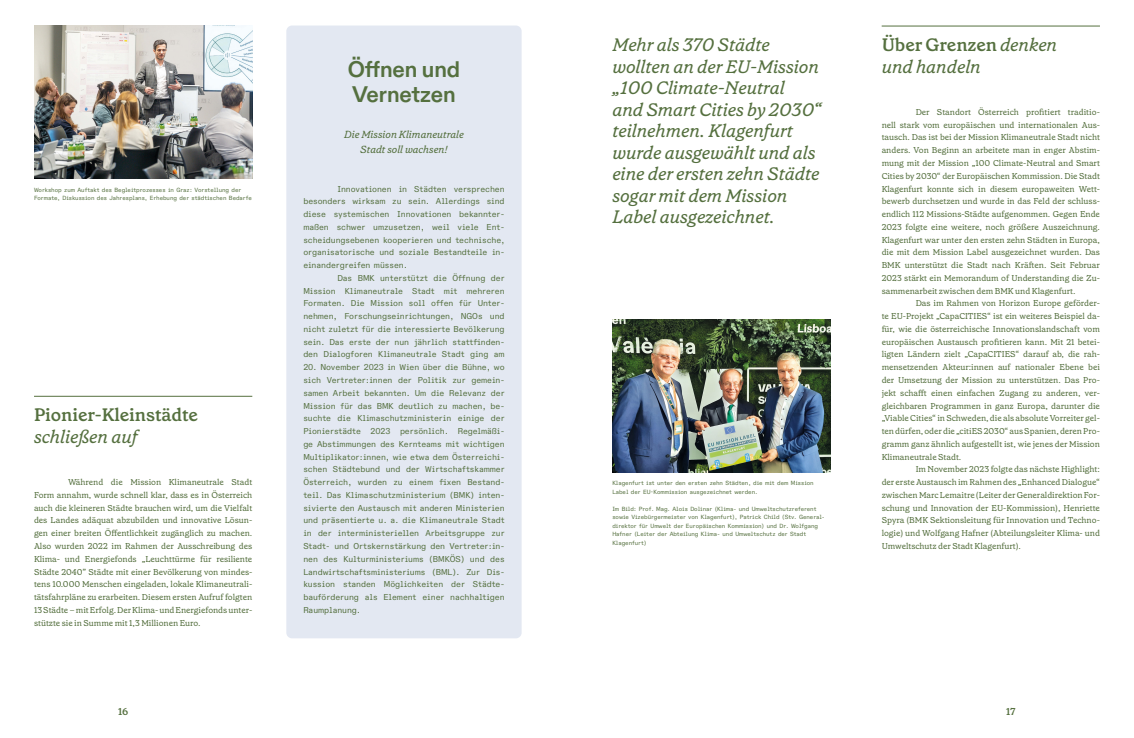
<style>
.page{position:relative;width:1134px;height:738px;background:#fff}
.page>*{position:absolute;margin:0;border:0;box-sizing:border-box;transform-origin:0 0}
.t1{font:700 22.5px/25px "ABC Diatype";letter-spacing:-.005em;color:#55703f}
.t2{font:italic 18px/21.5px "Grenette Pro";letter-spacing:-.005em;color:#55703f}
.t3{font:600 18px "Grenette Pro";letter-spacing:-.005em;color:#55703f}
.t4{font:italic 10.2px/15px "Grenette Pro";color:#55703f;text-align:center}
.t5{font:600 10px "Grenette Pro";color:#55703f}
.t6{font:8.5px/12.8px "Grenette Pro";letter-spacing:-.005em;color:#55703f;text-align:justify}
.t7{font:8.5px/12.8px "ABC Diatype Semi Mono Regular";letter-spacing:-.005em;color:#55703f;text-align:justify}
.t8{font:6px/8.5px "ABC Diatype Semi Mono Regular";letter-spacing:-.005em;color:#55703f}
.s1{font-weight:600;font-style:normal}
</style>
<div class="page">
<hr style="left:34px;top:395px;width:218px;height:1px;background:#55703f">
<hr style="left:882px;top:26px;width:218px;height:1px;background:#55703f">
<img style="left:34px;top:26px;width:218px;height:152px">
<div style="left:286px;top:26px;width:236px;height:612px;background:#e3e8f2;border-radius:6px"></div>
<img style="left:612px;top:319px;width:219px;height:153px">
<p class="t8" style="left:34px;top:185px;width:219px">Workshop zum Auftakt des Begleitprozesses in Graz: Vorstellung der<br>Formate, Diskussion des Jahresplans, Erhebung der städtischen Bedarfe</p>
<p class="t3" style="left:34px;top:403px;width:165px">Pionier-Kleinstädte</p>
<p class="t2" style="left:34px;top:425px;width:110px">schließen auf</p>
<p class="t6" style="left:34px;top:475px;width:220px;text-indent:34px">Während die Mission Klimaneutrale Stadt Form annahm, wurde schnell klar, dass es in Österreich auch die kleineren Städte brauchen wird, um die Vielfalt des Landes adäquat abzubilden und innovative Lösun&shy;gen einer breiten Öfentlichkeit zugänglich zu machen.<br>Also wurden 2022 im Rahmen der Ausschreibung des Klima- und Energiefonds „Leuchttürme für resiliente Städte 2040” Städte mit einer Bevölkerung von mindes&shy;tens 10.000 Menschen eingeladen, lokale Klimaneutrali&shy;tätsfahrpläne zu erarbeiten. Diesem ersten Aufruf folgten 13 Städte – mit Erfolg. Der Klima- und Energiefonds unter&shy;stützte sie in Summe mit 1,3 Millionen Euro.</p>
<p class="t5" style="left:118px;top:704px;width:12px">16</p>
<p class="t1" style="left:348px;top:55px;width:114px">Öfnen und<br>Vernetzen</p>
<p class="t4" style="left:344px;top:127px;width:121px">Die Mission Klimaneutrale<br>Stadt soll wachsen!</p>
<p class="t7" style="left:337px;top:182px;width:169px">Innovationen in Städten versprechen</p>
<p class="t7" style="left:303px;top:195px;width:203px">besonders wirksam zu sein. Allerdings sind</p>
<p class="t7" style="left:303px;top:208px;width:203px">diese systemischen Innovationen bekannter-</p>
<p class="t7" style="left:303px;top:220px;width:203px">maßen schwer umzusetzen, weil viele Ent-</p>
<p class="t7" style="left:303px;top:233px;width:203px">scheidungsebenen kooperieren und technische,</p>
<p class="t7" style="left:303px;top:246px;width:203px">organisatorische und soziale Bestandteile in-</p>
<p class="t7" style="left:303px;top:259px;width:105px">einandergreifen müssen.</p>
<p class="t7" style="left:337px;top:271px;width:169px">Das BMK unterstützt die Öfnung der</p>
<p class="t7" style="left:303px;top:284px;width:203px">Mission Klimaneutrale Stadt mit mehreren</p>
<p class="t7" style="left:303px;top:297px;width:203px">Formaten. Die Mission soll ofen für Unter-</p>
<p class="t7" style="left:303px;top:310px;width:203px">nehmen, Forschungseinrichtungen, NGOs und</p>
<p class="t7" style="left:303px;top:322px;width:203px">nicht zuletzt für die interessierte Bevölkerung</p>
<p class="t7" style="left:303px;top:335px;width:203px">sein. Das erste der nun jährlich stattfnden-</p>
<p class="t7" style="left:303px;top:348px;width:203px">den Dialogforen Klimaneutrale Stadt ging am</p>
<p class="t7" style="left:303px;top:361px;width:203px">20. November 2023 in Wien über die Bühne, wo sich Vertreter:innen der Politik zur gemein&shy;samen Arbeit bekannten. Um die Relevanz der Mission für das BMK deutlich zu machen, be&shy;suchte die Klimaschutzministerin einige der Pionierstädte 2023 persönlich. Regelmäßi&shy;ge Abstimmungen des Kernteams mit wichtigen Multiplikator:innen, wie etwa dem Österreichi&shy;schen Städtebund und der Wirtschaftskammer Österreich, wurden zu einem fxen Bestand&shy;teil. Das Klimaschutzministerium (BMK) inten&shy;sivierte den Austausch mit anderen Ministerien und präsentierte u. a. die Klimaneutrale Stadt in der interministeriellen Arbeitsgruppe zur Stadt- und Ortskernstärkung den Vertreter:in&shy;nen des Kulturministeriums (BMKÖS) und des Landwirtschaftsministeriums (BML). Zur Dis&shy;kussion standen Möglichkeiten der Städte&shy;bauförderung als Element einer nachhaltigen Raumplanung.</p>
<p class="t2" style="left:612px;top:34px;width:210px">Mehr als 370 Städte wollten an der EU-Mission „100 Climate-Neutral<br>and Smart Cities by 2030“ teilnehmen. Klagenfurt wurde ausgewählt und als eine der ersten zehn Städte sogar mit dem Mission<br>Label ausgezeichnet.</p>
<p class="t8" style="left:612px;top:478px;width:203px">Klagenfurt ist unter den ersten zehn Städten, die mit dem Mission<br>Label der EU-Kommission ausgezeichnet werden.</p>
<p class="t8" style="left:612px;top:504px;width:214px">Im Bild: Prof. Mag. Alois Dolinar (Klima- und Umweltschutzreferent sowie Vizebürgermeister von Klagenfurt), Patrick Child (Stv. General&shy;direktor für Umwelt der Europäischen Kommission) und Dr. Wolfgang Hafner (Leiter der Abteilung Klima- und Umweltschutz der Stadt Klagenfurt)</p>
<p class="t2" style="left:882px;top:34px;width:177px"><span class="s1">Über Grenzen</span> denken und handeln</p>
<p class="t6" style="left:882px;top:105px;width:220px;text-indent:34px">Der Standort Österreich proftiert traditio&shy;nell stark vom europäischen und internationalen Aus&shy;tausch. Das ist bei der Mission Klimaneutrale Stadt nicht anders. Von Beginn an arbeitete man in enger Abstim&shy;mung mit der Mission „100 Climate-Neutral and Smart Cities by 2030“ der Europäischen Kommission. Die Stadt Klagenfurt konnte sich in diesem europaweiten Wett&shy;bewerb durchsetzen und wurde in das Feld der schluss&shy;endlich 112 Missions-Städte aufgenommen. Gegen Ende 2023 folgte eine weitere, noch größere Auszeichnung.<br>Klagenfurt war unter den ersten zehn Städten in Europa, die mit dem Mission Label ausgezeichnet wurden. Das BMK unterstützt die Stadt nach Kräften. Seit Februar 2023 stärkt ein Memorandum of Understanding die Zu&shy;sammenarbeit zwischen dem BMK und Klagenfurt.</p>
<p class="t6" style="left:882px;top:297px;width:220px;text-indent:34px">Das im Rahmen von Horizon Europe geförder&shy;te EU-Projekt „CapaCITIES“ ist ein weiteres Beispiel da&shy;für, wie die österreichische Innovationslandschaft vom europäischen Austausch proftieren kann. Mit 21 betei&shy;ligten Ländern zielt „CapaCITIES“ darauf ab, die rah&shy;mensetzenden Akteur:innen auf nationaler Ebene bei der Umsetzung der Mission zu unterstützen. Das Pro&shy;jekt schaft einen einfachen Zugang zu anderen, ver&shy;gleichbaren Programmen in ganz Europa, darunter die „Viable Cities“ in Schweden, die als absolute Vorreiter gel&shy;ten dürfen, oder die „citiES 2030“ aus Spanien, deren Pro&shy;gramm ganz ähnlich aufgestellt ist, wie jenes der Mission Klimaneutrale Stadt.</p>
<p class="t6" style="left:882px;top:462px;width:220px;text-indent:34px">Im November 2023 folgte das nächste Highlight: der erste Austausch im Rahmen des „Enhanced Dialogue“ zwischen Marc Lemaitre (Leiter der Generaldirektion For&shy;schung und Innovation der EU-Kommission), Henriette Spyra (BMK Sektionsleitung für Innovation und Techno&shy;logie) und Wolfgang Hafner (Abteilungsleiter Klima- und Umweltschutz der Stadt Klagenfurt).</p>
<p class="t5" style="left:1006px;top:704px;width:11px">17</p>
</div>
